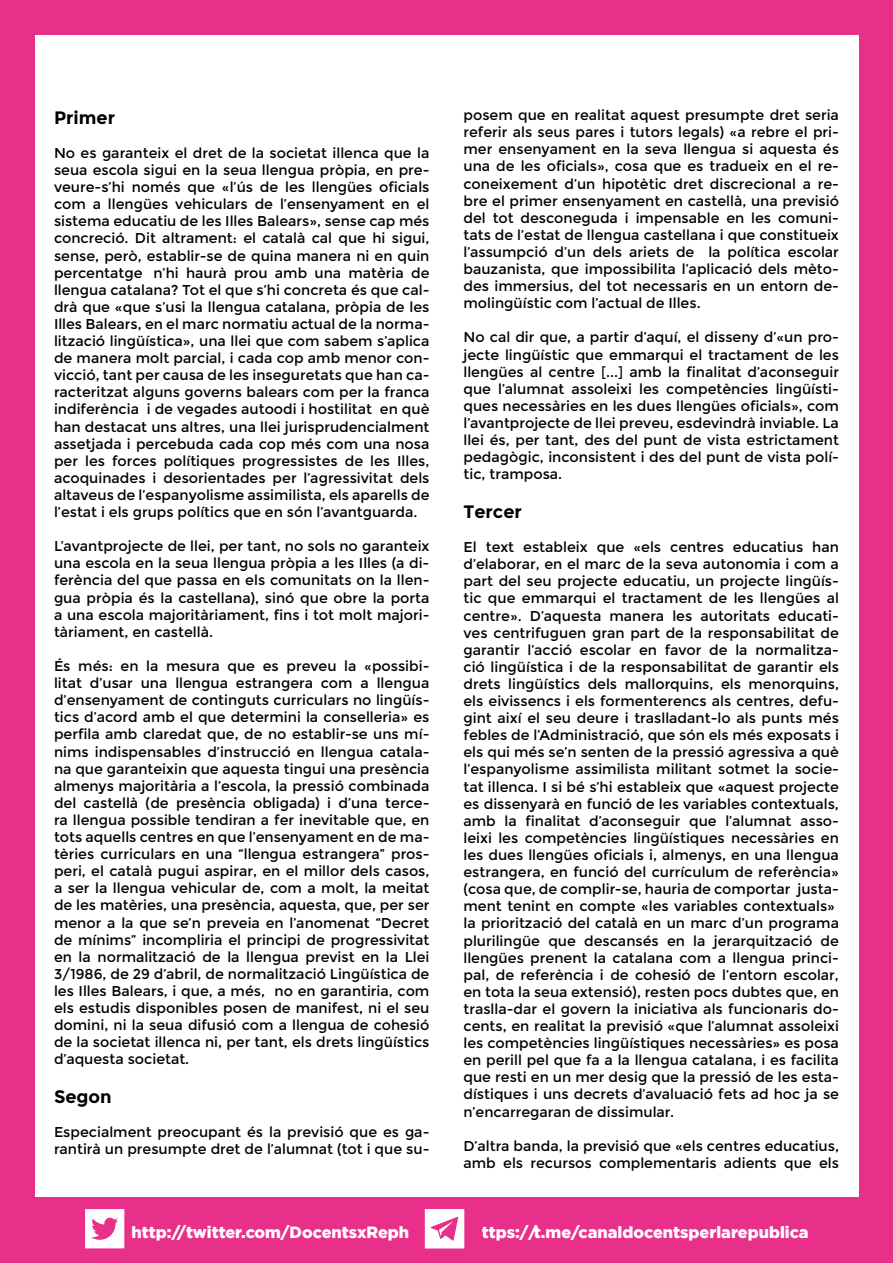
<style>
.page{position:relative;width:893px;height:1263px;background:#e8308a}
.page>*{position:absolute;margin:0;border:0;box-sizing:border-box;transform-origin:0 0}
.t1{font:700 18px "Montserrat";color:#000}
.t2{font:900 16.2px "Gotham";color:#fff}
.t3{font:14.25px/17.1px "Montserrat";color:#000;text-align:justify}
</style>
<div class="page">
<div style="left:35px;top:36px;width:823px;height:1161px;background:#fff"></div>
<svg style="left:425px;top:1209px;width:39px;height:39px"></svg>
<svg style="left:85px;top:1209px;width:39px;height:39px"></svg>
<p class="t1" style="left:54px;top:107px;width:63px">Primer</p>
<p class="t3" style="left:54px;top:145px;width:377px">No es garanteix el dret de la societat illenca que la seua escola sigui en la seua llengua pròpia, en pre&shy;veure-s’hi només que «l’ús de les llengües oficials com a llengües vehiculars de l’ensenyament en el sistema educatiu de les Illes Balears», sense cap més concreció. Dit altrament: el català cal que hi sigui, sense, però, establir-se de quina manera ni en quin percentatge ─n’hi haurà prou amb una matèria de llengua catalana? Tot el que s’hi concreta és que cal&shy;drà que «que s’usi la llengua catalana, pròpia de les Illes Balears, en el marc normatiu actual de la norma&shy;lització lingüística», una llei que com sabem s’aplica de manera molt parcial, i cada cop amb menor con&shy;vicció, tant per causa de les inseguretats que han ca&shy;racteritzat alguns governs balears com per la franca indiferència ─i de vegades autoodi i hostilitat─ en què han destacat uns altres, una llei jurisprudencialment assetjada i percebuda cada cop més com una nosa per les forces polítiques progressistes de les Illes, acoquinades i desorientades per l’agressivitat dels altaveus de l’espanyolisme assimilista, els aparells de l’estat i els grups polítics que en són l’avantguarda.</p>
<p class="t3" style="left:54px;top:538px;width:377px">L’avantprojecte de llei, per tant, no sols no garanteix una escola en la seua llengua pròpia a les Illes (a di&shy;ferència del que passa en els comunitats on la llen&shy;gua pròpia és la castellana), sinó que obre la porta a una escola majoritàriament, fins i tot molt majori&shy;tàriament, en castellà.</p>
<p class="t3" style="left:54px;top:658px;width:377px">És més: en la mesura que es preveu la «possibi&shy;litat d’usar una llengua estrangera com a llengua d’ensenyament de continguts curriculars no lingüís&shy;tics d’acord amb el que determini la conselleria» es perfila amb claredat que, de no establir-se uns mí&shy;nims indispensables d’instrucció en llengua catala&shy;na que garanteixin que aquesta tingui una presència almenys majoritària a l’escola, la pressió combinada del castellà (de presència obligada) i d’una terce&shy;ra llengua possible tendiran a fer inevitable que, en tots aquells centres en que l’ensenyament en de ma&shy;tèries curriculars en una “llengua estrangera” pros&shy;peri, el català pugui aspirar, en el millor dels casos, a ser la llengua vehicular de, com a molt, la meitat de les matèries, una presència, aquesta, que, per ser menor a la que se’n preveia en l’anomenat “Decret de mínims” incompliria el principi de progressivitat en la normalització de la llengua previst en la Llei 3/1986, de 29 d’abril, de normalització Lingüística de les Illes Balears, i que, a més, no en garantiria, com els estudis disponibles posen de manifest, ni el seu domini, ni la seua difusió com a llengua de cohesió de la societat illenca ni, per tant, els drets lingüístics d’aquesta societat.</p>
<p class="t1" style="left:54px;top:1086px;width:59px">Segon</p>
<p class="t3" style="left:54px;top:1124px;width:377px">Especialment preocupant és la previsió que es ga&shy;rantirà un presumpte dret de l’alumnat (tot i que su-</p>
<p class="t3" style="left:463px;top:107px;width:377px">posem que en realitat aquest presumpte dret seria referir als seus pares i tutors legals) «a rebre el pri&shy;mer ensenyament en la seva llengua si aquesta és una de les oficials», cosa que es tradueix en el re&shy;coneixement d’un hipotètic dret discrecional a re&shy;bre el primer ensenyament en castellà, una previsió del tot desconeguda i impensable en les comuni&shy;tats de l’estat de llengua castellana i que constitueix l’assumpció d’un dels ariets de la política escolar bauzanista, que impossibilita l’aplicació dels mèto&shy;des immersius, del tot necessaris en un entorn de&shy;molingüístic com l’actual de Illes.</p>
<p class="t3" style="left:463px;top:329px;width:377px">No cal dir que, a partir d’aquí, el disseny d’«un pro&shy;jecte lingüístic que emmarqui el tractament de les llengües al centre [...] amb la finalitat d’aconseguir que l’alumnat assoleixi les competències lingüísti&shy;ques necessàries en les dues llengües oficials», com l’avantprojecte de llei preveu, esdevindrà inviable. La llei és, per tant, des del punt de vista estrictament pedagògic, inconsistent i des del punt de vista polí&shy;tic, tramposa.</p>
<p class="t1" style="left:463px;top:501px;width:60px">Tercer</p>
<p class="t3" style="left:463px;top:539px;width:377px">El text estableix que «els centres educatius han d’elaborar, en el marc de la seva autonomia i com a part del seu projecte educatiu, un projecte lingüís&shy;tic que emmarqui el tractament de les llengües al centre». D’aquesta manera les autoritats educati&shy;ves centrifuguen gran part de la responsabilitat de garantir l’acció escolar en favor de la normalitza&shy;ció lingüística i de la responsabilitat de garantir els drets lingüístics dels mallorquins, els menorquins, els eivissencs i els formenterencs als centres, defu&shy;gint així el seu deure i traslladant-lo als punts més febles de l’Administració, que són els més exposats i els qui més se’n senten de la pressió agressiva a què l’espanyolisme assimilista militant sotmet la socie&shy;tat illenca. I si bé s’hi estableix que «aquest projecte es dissenyarà en funció de les variables contextuals, amb la finalitat d’aconseguir que l’alumnat asso&shy;leixi les competències lingüístiques necessàries en les dues llengües oficials i, almenys, en una llengua estrangera, en funció del currículum de referència» (cosa que, de complir-se, hauria de comportar ─justa&shy;ment tenint en compte «les variables contextuals»─ la priorització del català en un marc d’un programa plurilingüe que descansés en la jerarquització de llengües prenent la catalana com a llengua princi&shy;pal, de referència i de cohesió de l’entorn escolar, en tota la seua extensió), resten pocs dubtes que, en traslla-dar el govern la iniciativa als funcionaris do&shy;cents, en realitat la previsió «que l’alumnat assoleixi les competències lingüístiques necessàries» es posa en perill pel que fa a la llengua catalana, i es facilita que resti en un mer desig que la pressió de les esta&shy;dístiques i uns decrets d’avaluació fets ad hoc ja se n’encarregaran de dissimular.</p>
<p class="t3" style="left:463px;top:1137px;width:377px">D’altra banda, la previsió que «els centres educatius, amb els recursos complementaris adients que els</p>
<p class="t2" style="left:132px;top:1220px;width:279px">http://twitter.com/DocentsxReph</p>
<p class="t2" style="left:482px;top:1220px;width:328px">ttps://t.me/canaldocentsperlarepublica</p>
</div>
